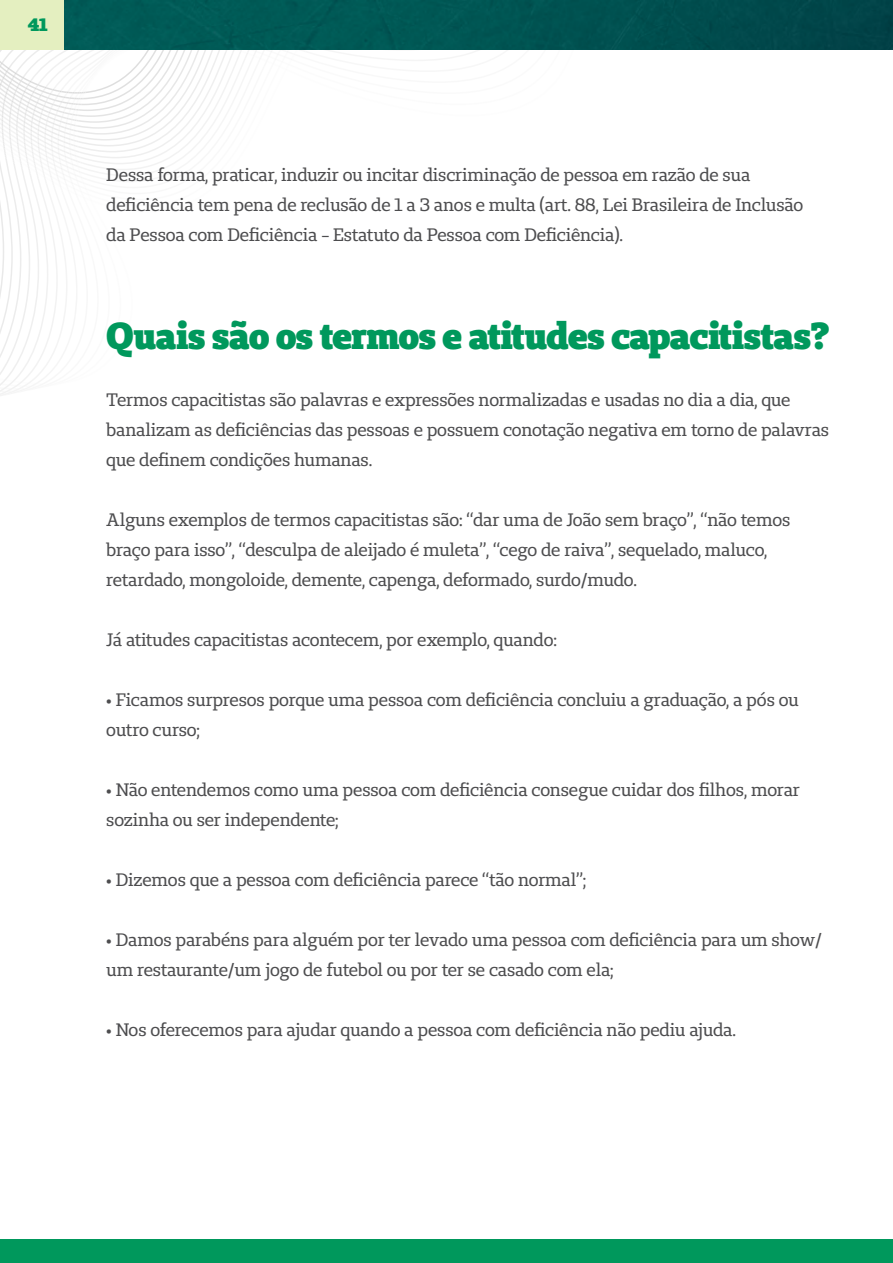
<style>
.page{position:relative;width:893px;height:1263px;background:#fff}
.page>*{position:absolute;margin:0;border:0;box-sizing:border-box;transform-origin:0 0}
.t1{font:900 37.5px "Unimed Slab";letter-spacing:-.03em;color:#00985c}
.t2{font:18px/30px "Unimed Slab";letter-spacing:-.015em;color:#4d4d4f}
.t3{font:900 18px "Unimed Slab";color:#00985c}
</style>
<div class="page">
<svg style="left:0;top:218px;width:67px;height:178px"></svg>
<svg style="left:0;top:153px;width:161px;height:58px"></svg>
<svg style="left:21px;top:163px;width:153px;height:6px"></svg>
<svg style="left:13px;top:158px;width:169px;height:5px"></svg>
<svg style="left:5px;top:153px;width:183px;height:5px"></svg>
<svg style="left:0;top:50px;width:272px;height:99px"></svg>
<img style="left:64px;top:0;width:829px;height:50px">
<div style="left:0;top:0;width:64px;height:50px;background:#e4efc0"></div>
<div style="left:0;top:1239px;width:893px;height:24px;background:#00985c"></div>
<p class="t3" style="left:28px;top:13px;width:22px">41</p>
<p class="t2" style="left:106px;top:160px;width:698px">Dessa forma, praticar, induzir ou incitar discriminação de pessoa em razão de sua deficiência tem pena de reclusão de 1 a 3 anos e multa (art. 88, Lei Brasileira de Inclusão da Pessoa com Deficiência - Estatuto da Pessoa com Deficiência).</p>
<h1 class="t1" style="left:106px;top:311px;width:725px">Quais são os termos e atitudes capacitistas?</h1>
<p class="t2" style="left:106px;top:384px;width:724px">Termos capacitistas são palavras e expressões normalizadas e usadas no dia a dia, que banalizam as deficiências das pessoas e possuem conotação negativa em torno de palavras que definem condições humanas.</p>
<p class="t2" style="left:106px;top:504px;width:686px">Alguns exemplos de termos capacitistas são: “dar uma de João sem braço”, “não temos braço para isso”, “desculpa de aleijado é muleta”, “cego de raiva”, sequelado, maluco, retardado, mongoloide, demente, capenga, deformado, surdo/mudo.</p>
<p class="t2" style="left:106px;top:624px;width:452px">Já atitudes capacitistas acontecem, por exemplo, quando:</p>
<p class="t2" style="left:106px;top:684px;width:694px">• Ficamos surpresos porque uma pessoa com deficiência concluiu a graduação, a pós ou outro curso;</p>
<p class="t2" style="left:106px;top:774px;width:695px">• Não entendemos como uma pessoa com deficiência consegue cuidar dos filhos, morar sozinha ou ser independente;</p>
<p class="t2" style="left:106px;top:864px;width:482px">• Dizemos que a pessoa com deficiência parece “tão normal”;</p>
<p class="t2" style="left:106px;top:924px;width:717px">• Damos parabéns para alguém por ter levado uma pessoa com deficiência para um show/ um restaurante/um jogo de futebol ou por ter se casado com ela;</p>
<p class="t2" style="left:106px;top:1014px;width:631px">• Nos oferecemos para ajudar quando a pessoa com deficiência não pediu ajuda.</p>
</div>
